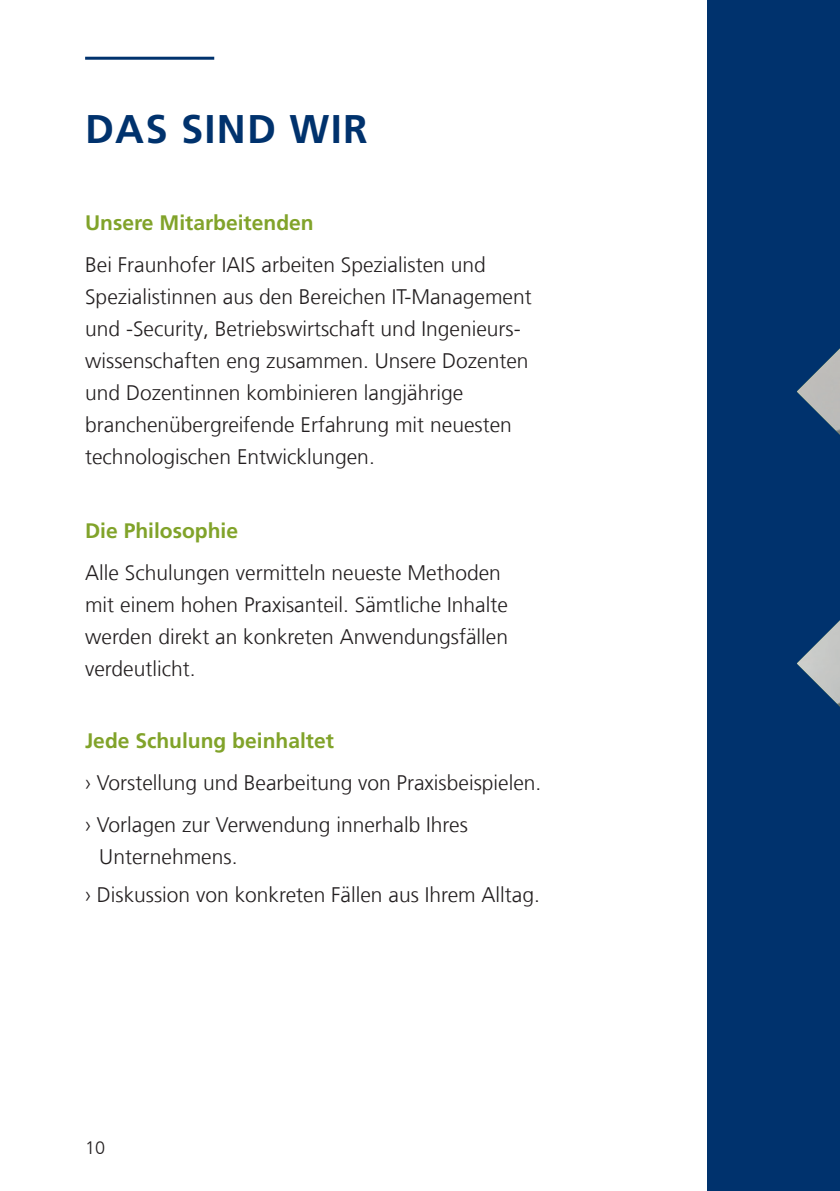
<style>
.page{position:relative;width:840px;height:1191px;background:#fff}
.page>*{position:absolute;margin:0;border:0;box-sizing:border-box;transform-origin:0 0}
.t1{font:700 40px "Frutiger LT Com";letter-spacing:.03em;color:#00326d}
.t2{font:300 21px/32px "Frutiger LT Com";color:#231f20}
.t3{font:700 21px "Frutiger LT Com";color:#81a32a}
.t4{font:300 18px "Frutiger LT Com";color:#231f20}
</style>
<div class="page">
<div style="left:706px;top:0;width:133px;height:1191px;background:#00326d"></div>
<img style="left:797px;top:349px;width:42px;height:85px">
<img style="left:797px;top:621px;width:42px;height:85px">
<hr style="left:85px;top:57px;width:129px;height:3px;background:#00326d">
<h1 class="t1" style="left:85px;top:106px;width:284px">DAS SIND WIR</h1>
<p class="t3" style="left:85px;top:210px;width:230px">Unsere Mitarbeitenden</p>
<p class="t2" style="left:85px;top:248px;width:448px">Bei Fraunhofer IAIS arbeiten Spezialisten und Spezialistinnen aus den Bereichen IT-Management und -Security, Betriebswirtschaft und Ingenieurs&shy;wissenschaften eng zusammen. Unsere Dozenten und Dozentinnen kombinieren langjährige branchenübergreifende Erfahrung mit neuesten technologischen Entwicklungen.</p>
<p class="t3" style="left:85px;top:518px;width:154px">Die Philosophie</p>
<p class="t2" style="left:85px;top:556px;width:424px">Alle Schulungen vermitteln neueste Methoden mit einem hohen Praxisanteil. Sämtliche Inhalte werden direkt an konkreten Anwendungsfällen verdeutlicht.</p>
<p class="t3" style="left:85px;top:728px;width:250px">Jede Schulung beinhaltet</p>
<p class="t2" style="left:85px;top:761px;width:457px;line-height:42px">› Vorstellung und Bearbeitung von Praxisbeispielen. › Vorlagen zur Verwendung innerhalb Ihres</p>
<p class="t2" style="left:85px;top:837px;width:456px;line-height:38px;text-indent:14px">Unternehmens.<br>› Diskussion von konkreten Fällen aus Ihrem Alltag.</p>
<p class="t4" style="left:85px;top:1137px;width:22px">10</p>
</div>
